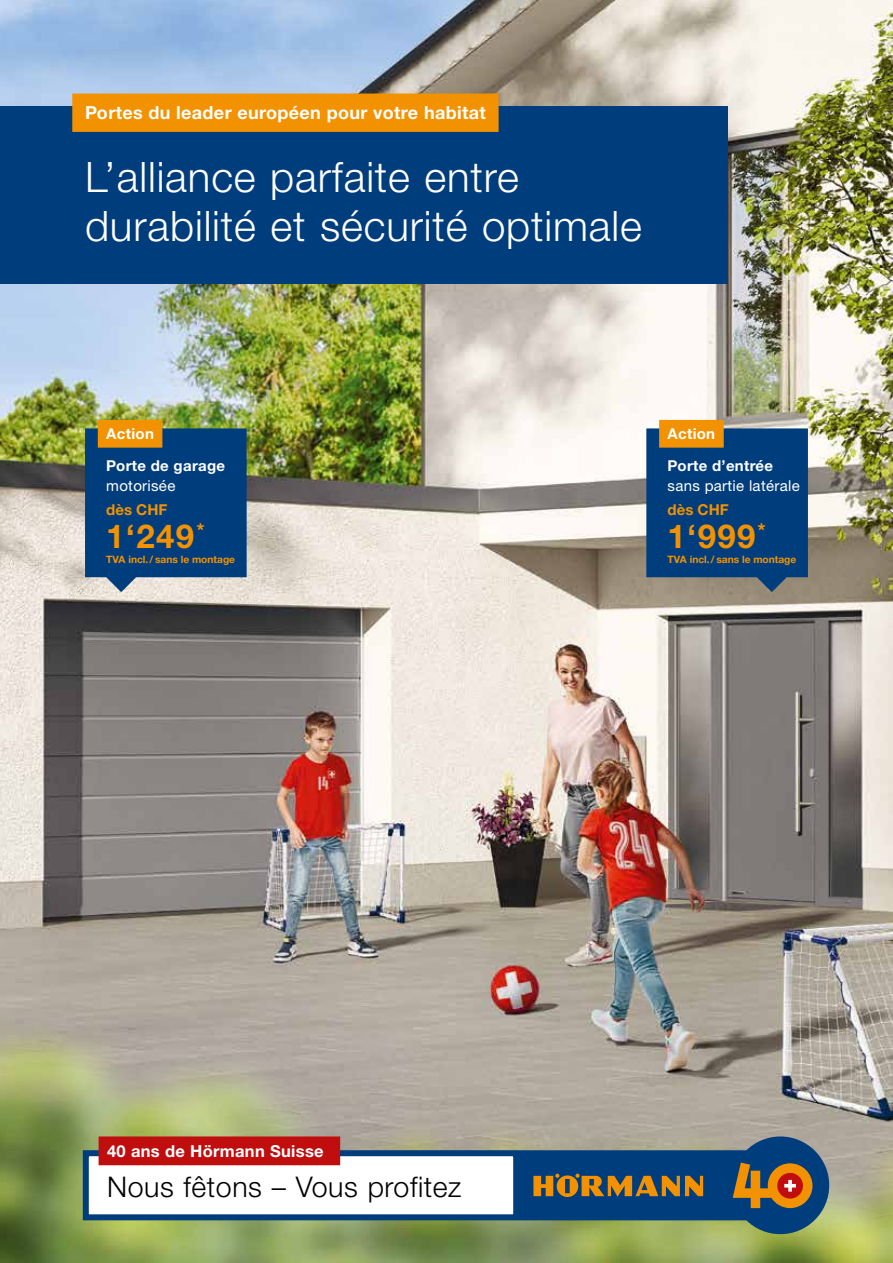
<style>
.page{position:relative;width:893px;height:1263px;background:#fff}
.page>*{position:absolute;margin:0;border:0;box-sizing:border-box;transform-origin:0 0}
.t1{font:300 42px/49.5px "Hoermann Helvetica Neue";letter-spacing:.02em;color:#fff}
.t2{font:700 33px "Hoermann Helvetica Neue";letter-spacing:.04em;color:#f39200}
.t3{font:300 28.5px "Hoermann Helvetica Neue";letter-spacing:.02em;color:#000}
.t4{font:700 18px "Hoermann Helvetica Neue";letter-spacing:.02em;color:#fff}
.t5{font:700 16.5px "Hoermann Helvetica Neue";letter-spacing:.02em;color:#fff}
.t6{font:700 15px "Hoermann Helvetica Neue";letter-spacing:.02em;color:#fff}
.t7{font:15px "Hoermann Helvetica Neue Rm";letter-spacing:.02em;color:#fff}
.t8{font:700 15px "Hoermann Helvetica Neue";color:#f39200}
.t9{font:700 10.2px "Hoermann Helvetica Neue";color:#f39200}
</style>
<div class="page">
<img style="left:0;top:0;width:893px;height:927px">
<img style="left:0;top:927px;width:893px;height:336px">
<div style="left:0;top:106px;width:727px;height:178px;background:#003d7c"></div>
<div style="left:72px;top:94px;width:427px;height:38px;background:#f39200"></div>
<div style="left:83px;top:1150px;width:436px;height:70px;background:#fff;border:6px solid #003d7c"></div>
<div style="left:99px;top:1136px;width:241px;height:29px;background:#c00d0e"></div>
<svg style="left:519px;top:1136px;width:310px;height:98px;background:#4d646a"></svg>
<svg style="left:646px;top:420px;width:162px;height:172px;background:#234e77"></svg>
<svg style="left:85px;top:420px;width:162px;height:172px;background:#255279"></svg>
<p class="t4" style="left:85px;top:100px;width:402px">Portes du leader européen pour votre habitat</p>
<p class="t1" style="left:85px;top:149px;width:558px">L’alliance parfaite entre durabilité et sécurité optimale</p>
<p class="t6" style="left:106px;top:423px;width:49px">Action</p>
<p class="t6" style="left:106px;top:455px;width:120px">Porte de garage</p>
<p class="t7" style="left:106px;top:475px;width:71px">motorisée</p>
<p class="t8" style="left:106px;top:498px;width:63px">dès CHF</p>
<p class="t2" style="left:106px;top:512px;width:99px">1‘249<sup>*</sup></p>
<p class="t9" style="left:106px;top:552px;width:130px">TVA incl./ sans le montage</p>
<p class="t6" style="left:668px;top:423px;width:49px">Action</p>
<p class="t6" style="left:668px;top:455px;width:107px">Porte d’entrée</p>
<p class="t7" style="left:668px;top:475px;width:134px">sans partie latérale</p>
<p class="t8" style="left:668px;top:498px;width:63px">dès CHF</p>
<p class="t2" style="left:668px;top:512px;width:99px">1‘999<sup>*</sup></p>
<p class="t9" style="left:668px;top:552px;width:130px">TVA incl./ sans le montage</p>
<p class="t5" style="left:107px;top:1139px;width:218px">40 ans de Hörmann Suisse</p>
<p class="t3" style="left:107px;top:1166px;width:356px">Nous fêtons – Vous profitez</p>
</div>
